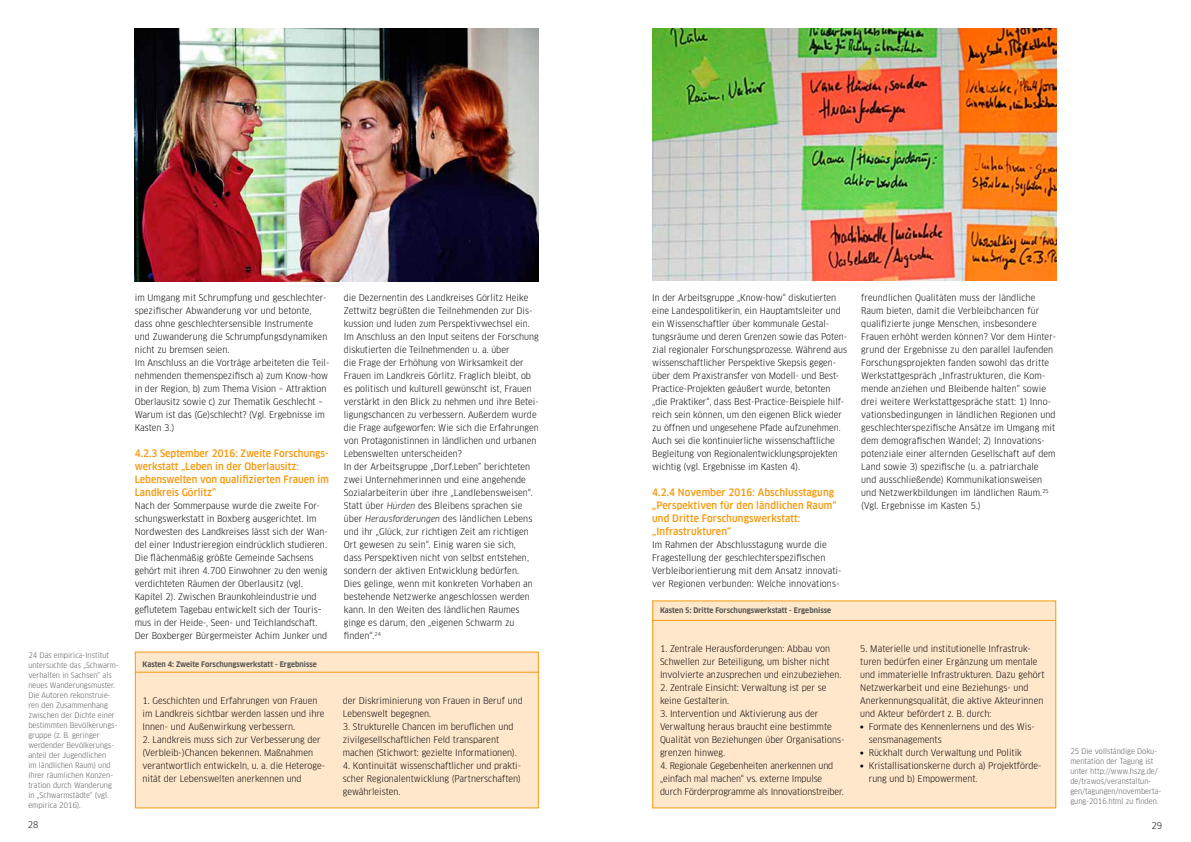
<style>
.page{position:relative;width:1191px;height:842px;background:#fff}
.page>*{position:absolute;margin:0;border:0;box-sizing:border-box;transform-origin:0 0}
.t1{font:500 10px/13px "Clan Offc Narr";letter-spacing:.005em;color:#f59a0e}
.t2{font:9px/13px "Clan Offc Narr";letter-spacing:.005em;color:#000}
.t3{font:7.5px/10px "Clan Offc Narr";letter-spacing:.005em;color:#565655}
.t4{font:700 7.5px "Clan Offc Narr";letter-spacing:.005em;color:#565655}
.s1{font-style:italic}
.s2{font-weight:700}
</style>
<div class="page">
<img style="left:135px;top:28px;width:404px;height:253px">
<img style="left:652px;top:28px;width:404px;height:253px">
<div style="left:135px;top:651px;width:404px;height:157px;background:#fee7cb"></div>
<hr style="left:135px;top:672px;width:404px;height:1px;background:#f59a0e">
<div style="left:652px;top:600px;width:404px;height:208px;background:#fee7cb;border:1px solid #f59a0e"></div>
<hr style="left:652px;top:620px;width:404px;height:1px;background:#f59a0e">
<p class="t3" style="left:28px;top:651px;width:92px">24 Das empirica-Institut untersuchte das „Schwarm&shy;verhalten in Sachsen“ als neues Wanderungsmuster.<br>Die Autoren rekonstruie&shy;ren den Zusammenhang zwischen der Dichte einer bestimmten Bevölkerungs&shy;gruppe (z. B. geringer werdender Bevölkerungs&shy;anteil der Jugendlichen<br>im ländlichen Raum) und ihrer räumlichen Konzen&shy;tration durch Wanderung in „Schwarmstädte“ (vgl. empirica 2016).</p>
<p class="t2" style="left:135px;top:292px;width:196px">im Umgang mit Schrumpfung und geschlechter&shy;spezifischer Abwanderung vor und betonte, dass ohne geschlechtersensible Instrumente und Zuwanderung die Schrumpfungsdynamiken nicht zu bremsen seien.<br>Im Anschluss an die Vorträge arbeiteten die Teil&shy;nehmenden themenspezifisch a) zum Know-how in der Region, b) zum Thema Vision – Attraktion Oberlausitz sowie c) zur Thematik Geschlecht – Warum ist das (Ge)schlecht? (Vgl. Ergebnisse im Kasten 3.)</p>
<p class="t1" style="left:135px;top:447px;width:196px">4.2.3 September 2016: Zweite Forschungs&shy;werkstatt „Leben in der Oberlausitz:<br>Lebenswelten von qualifizierten Frauen im Landkreis Görlitz”</p>
<p class="t2" style="left:135px;top:500px;width:194px">Nach der Sommerpause wurde die zweite For&shy;schungswerkstatt in Boxberg ausgerichtet. Im Nordwesten des Landkreises lässt sich der Wan&shy;del einer Industrieregion eindrücklich studieren.<br>Die flächenmäßig größte Gemeinde Sachsens gehört mit ihren 4.700 Einwohner zu den wenig verdichteten Räumen der Oberlausitz (vgl.<br>Kapitel 2). Zwischen Braunkohleindustrie und geflutetem Tagebau entwickelt sich der Touris&shy;mus in der Heide-, Seen- und Teichlandschaft.<br>Der Boxberger Bürgermeister Achim Junker und</p>
<p class="t4" style="left:143px;top:660px;width:176px">Kasten 4: Zweite Forschungswerkstatt - Ergebnisse</p>
<p class="t2" style="left:143px;top:695px;width:183px">1. Geschichten und Erfahrungen von Frauen im Landkreis sichtbar werden lassen und ihre<br>Innen- und Außenwirkung verbessern.</p>
<p class="t2" style="left:143px;top:734px;width:184px">2. Landkreis muss sich zur Verbesserung der (Verbleib-)Chancen bekennen. Maßnahmen verantwortlich entwickeln, u. a. die Heteroge&shy;nität der Lebenswelten anerkennen und</p>
<p class="t2" style="left:344px;top:292px;width:196px">die Dezernentin des Landkreises Görlitz Heike Zettwitz begrüßten die Teilnehmenden zur Dis&shy;kussion und luden zum Perspektivwechsel ein.<br>Im Anschluss an den Input seitens der Forschung diskutierten die Teilnehmenden u. a. über<br>die Frage der Erhöhung von Wirksamkeit der Frauen im Landkreis Görlitz. Fraglich bleibt, ob es politisch und kulturell gewünscht ist, Frauen verstärkt in den Blick zu nehmen und ihre Betei&shy;ligungschancen zu verbessern. Außerdem wurde die Frage aufgeworfen: Wie sich die Erfahrungen von Protagonistinnen in ländlichen und urbanen Lebenswelten unterscheiden?<br>In der Arbeitsgruppe „Dorf.Leben” berichteten zwei Unternehmerinnen und eine angehende Sozialarbeiterin über ihre „Landlebensweisen“.<br>Statt über <span class="s1">Hürden</span> des Bleibens sprachen sie über <span class="s1">Herausforderungen</span> des ländlichen Lebens und ihr „Glück, zur richtigen Zeit am richtigen Ort gewesen zu sein“. Einig waren sie sich,<br>dass Perspektiven nicht von selbst entstehen, sondern der aktiven Entwicklung bedürfen.<br>Dies gelinge, wenn mit konkreten Vorhaben an bestehende Netzwerke angeschlossen werden kann. In den Weiten des ländlichen Raumes ginge es darum, den „eigenen Schwarm zu finden“.<sup>24</sup></p>
<p class="t2" style="left:652px;top:292px;width:196px">In der Arbeitsgruppe „Know-how“ diskutierten eine Landespolitikerin, ein Hauptamtsleiter und ein Wissenschaftler über kommunale Gestal&shy;tungsräume und deren Grenzen sowie das Poten&shy;zial regionaler Forschungsprozesse. Während aus wissenschaftlicher Perspektive Skepsis gegen&shy;über dem Praxistransfer von Modell- und Best-Practice-Projekten geäußert wurde, betonten „die Praktiker“, dass Best-Practice-Beispiele hilf&shy;reich sein können, um den eigenen Blick wieder zu öffnen und ungesehene Pfade aufzunehmen.<br>Auch sei die kontinuierliche wissenschaftliche Begleitung von Regionalentwicklungsprojekten wichtig (vgl. Ergebnisse im Kasten 4).</p>
<p class="t1" style="left:652px;top:486px;width:186px">4.2.4 November 2016: Abschlusstagung „Perspektiven für den ländlichen Raum“ und Dritte Forschungswerkstatt: „Infrastrukturen“</p>
<p class="t2" style="left:652px;top:539px;width:191px">Im Rahmen der Abschlusstagung wurde die Fragestellung der geschlechterspezifischen Verbleiborientierung mit dem Ansatz innovati&shy;ver Regionen verbunden: Welche innovations-</p>
<p class="t4" style="left:660px;top:606px;width:173px">Kasten 5: Dritte Forschungswerkstatt - Ergebnisse</p>
<p class="t2" style="left:343px;top:695px;width:181px">der Diskriminierung von Frauen in Beruf und<br>Lebenswelt begegnen.</p>
<p class="t2" style="left:343px;top:721px;width:175px">3. Strukturelle Chancen im beruflichen und zivilgesellschaftlichen Feld transparent machen (Stichwort: gezielte Informationen).</p>
<p class="t2" style="left:343px;top:760px;width:180px;text-align:justify">4. Kontinuität wissenschaftlicher und prakti&shy;scher Regionalentwicklung (Partnerschaften) gewährleisten.</p>
<p class="t2" style="left:660px;top:643px;width:183px">1. Zentrale Herausforderungen: Abbau von<br>Schwellen zur Beteiligung, um bisher nicht<br>Involvierte anzusprechen und einzubeziehen.</p>
<p class="t2" style="left:660px;top:682px;width:168px">2. Zentrale Einsicht: Verwaltung ist per se keine Gestalterin.</p>
<p class="t2" style="left:660px;top:708px;width:186px">3. Intervention und Aktivierung aus der Verwaltung heraus braucht eine bestimmte Qualität von Beziehungen über Organisations&shy;grenzen hinweg.</p>
<p class="t2" style="left:660px;top:760px;width:185px">4. Regionale Gegebenheiten anerkennen und „einfach mal machen“ vs. externe Impulse durch Förderprogramme als Innovationstreiber.</p>
<p class="t2" style="left:861px;top:292px;width:196px">freundlichen Qualitäten muss der ländliche Raum bieten, damit die Verbleibchancen für qualifizierte junge Menschen, insbesondere Frauen erhöht werden können? Vor dem Hinter&shy;grund der Ergebnisse zu den parallel laufenden Forschungsprojekten fanden sowohl das dritte Werkstattgespräch „Infrastrukturen, die Kom&shy;mende anziehen und Bleibende halten“ sowie drei weitere Werkstattgespräche statt: 1) Inno&shy;vationsbedingungen in ländlichen Regionen und geschlechterspezifische Ansätze im Umgang mit dem demografischen Wandel; 2) Innovations&shy;potenziale einer alternden Gesellschaft auf dem Land sowie 3) spezifische (u. a. patriarchale<br>und ausschließende) Kommunikationsweisen und Netzwerkbildungen im ländlichen Raum.<sup>25 </sup>(Vgl. Ergebnisse im Kasten 5.)</p>
<p class="t2" style="left:860px;top:643px;width:186px">5. Materielle und institutionelle Infrastruk&shy;turen bedürfen einer Ergänzung um mentale und immaterielle Infrastrukturen. Dazu gehört Netzwerkarbeit und eine Beziehungs- und Anerkennungsqualität, die aktive Akteurinnen und Akteur befördert z. B. durch:</p>
<p class="t2" style="left:868px;top:721px;width:167px;text-indent:-9px"><span class="s2">•</span> Formate des Kennenlernens und des Wis&shy;sensmanagements</p>
<p class="t2" style="left:860px;top:747px;width:163px"><span class="s2">•</span> Rückhalt durch Verwaltung und Politik</p>
<p class="t2" style="left:868px;top:759px;width:174px;text-indent:-9px"><span class="s2">•</span> Kristallisationskerne durch a) Projektförde&shy;rung und b) Empowerment.</p>
<p class="t3" style="left:1070px;top:746px;width:93px">25 Die vollständige Doku&shy;mentation der Tagung ist unter http://www.hszg.de/ de/trawos/veranstaltun&shy;gen/tagungen/novemberta&shy;gung-2016.html zu finden.</p>
<p class="t2" style="left:28px;top:818px;width:12px">28</p>
<p class="t2" style="left:1151px;top:819px;width:12px">29</p>
</div>
